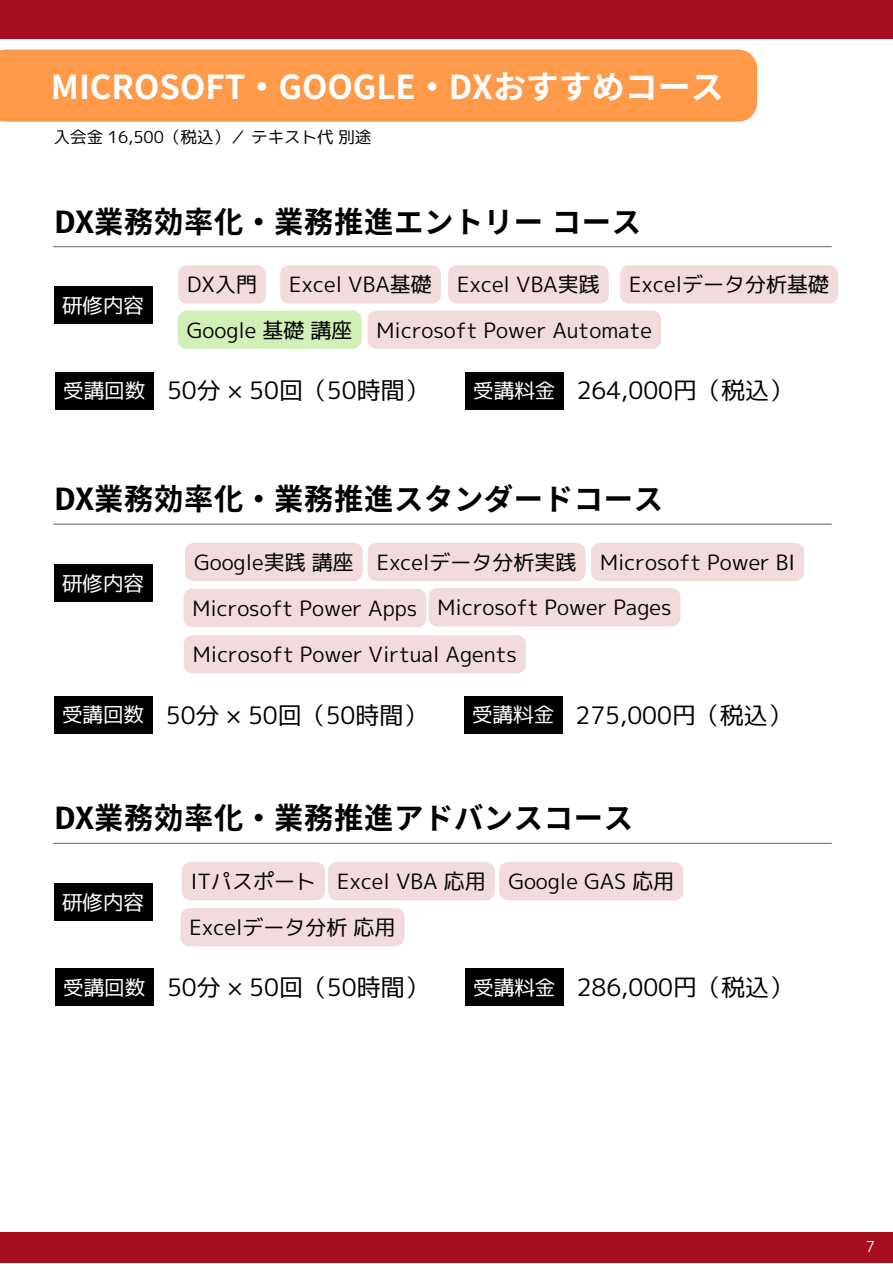
<style>
.page{position:relative;width:893px;height:1264px;background:#fff}
.page>*{position:absolute;margin:0;border:0;box-sizing:border-box;transform-origin:0 0}
.t1{font:700 33px "Noto Sans JP";color:#fff}
.t2{font:700 30px "Glow Sans J";color:#000}
.t3{font:24px "mplus 1 p regular";color:#000}
.t4{font:21px "mplus 1 p regular";color:#000}
.t5{font:20.55px "mplus 1 p regular";color:#fff}
.t6{font:16.5px "mplus 1 p regular";color:#000}
.t7{font:15px "mplus 1 p regular";color:#fff}
</style>
<div class="page">
<div style="left:0;top:1231px;width:892px;height:31px;background:#a60e20"></div>
<div style="left:0;top:0;width:892px;height:39px;background:#a60e20"></div>
<div style="left:0;top:50px;width:757px;height:72px;background:#ff9a4a"></div>
<hr style="left:53px;top:842px;width:778px;height:2px;background:#737373">
<div style="left:54px;top:883px;width:98px;height:37px;background:#000"></div>
<div style="left:55px;top:968px;width:98px;height:37px;background:#000"></div>
<div style="left:465px;top:968px;width:98px;height:37px;background:#000"></div>
<div style="left:180px;top:908px;width:224px;height:38px;background:#f1dbdd"></div>
<div style="left:182px;top:862px;width:501px;height:38px;background:#f1dbdd"></div>
<hr style="left:53px;top:523px;width:778px;height:1px;background:#737373">
<div style="left:54px;top:564px;width:98px;height:37px;background:#000"></div>
<div style="left:54px;top:696px;width:98px;height:37px;background:#000"></div>
<div style="left:464px;top:696px;width:98px;height:37px;background:#000"></div>
<div style="left:591px;top:543px;width:213px;height:38px;background:#f1dbdd"></div>
<div style="left:185px;top:543px;width:400px;height:38px;background:#f1dbdd"></div>
<div style="left:183px;top:588px;width:497px;height:39px;background:#f1dbdd"></div>
<div style="left:184px;top:635px;width:342px;height:38px;background:#f1dbdd"></div>
<hr style="left:53px;top:246px;width:778px;height:1px;background:#737373">
<div style="left:54px;top:287px;width:98px;height:37px;background:#000"></div>
<div style="left:55px;top:372px;width:98px;height:37px;background:#000"></div>
<div style="left:465px;top:372px;width:98px;height:37px;background:#000"></div>
<div style="left:280px;top:265px;width:161px;height:38px;background:#f1dbdd"></div>
<div style="left:178px;top:265px;width:88px;height:38px;background:#f1dbdd"></div>
<div style="left:367px;top:310px;width:294px;height:39px;background:#f1dbdd"></div>
<div style="left:620px;top:265px;width:218px;height:38px;background:#f1dbdd"></div>
<div style="left:448px;top:265px;width:160px;height:38px;background:#f1dbdd"></div>
<div style="left:178px;top:310px;width:183px;height:39px;background:#d0f0b8"></div>
<p class="t1" style="left:51px;top:60px;width:674px">MICROSOFT・GOOGLE・DXおすすめコース</p>
<p class="t6" style="left:54px;top:125px;width:319px">入会金 16,500（税込）／テキスト代別途</p>
<p class="t2" style="left:54px;top:198px;width:588px">DX業務効率化・ 業務推進エントリーコース</p>
<p class="t5" style="left:62px;top:291px;width:84px">研修内容</p>
<p class="t4" style="left:457px;top:270px;width:144px">Excel VBA実践</p>
<p class="t4" style="left:629px;top:270px;width:201px">Excelデータ分析基礎</p>
<p class="t4" style="left:187px;top:270px;width:71px">DX入門</p>
<p class="t4" style="left:289px;top:270px;width:144px">Excel VBA基礎</p>
<p class="t4" style="left:376px;top:315px;width:277px">Microsoft Power Automate</p>
<p class="t4" style="left:187px;top:315px;width:167px">Google 基礎講座</p>
<p class="t5" style="left:63px;top:376px;width:84px">受講回数</p>
<p class="t3" style="left:167px;top:373px;width:263px">50分 × 50回（50時間）</p>
<p class="t5" style="left:473px;top:376px;width:84px">受講料金</p>
<p class="t3" style="left:576px;top:373px;width:218px">264,000円（税込）</p>
<p class="t2" style="left:54px;top:475px;width:610px">DX業務効率化・ 業務推進スタンダードコース</p>
<p class="t5" style="left:62px;top:568px;width:84px">研修内容</p>
<p class="t4" style="left:376px;top:547px;width:201px">Excelデータ分析実践</p>
<p class="t4" style="left:192px;top:593px;width:226px">Microsoft Power Apps</p>
<p class="t4" style="left:193px;top:639px;width:325px">Microsoft Power Virtual Agents</p>
<p class="t4" style="left:194px;top:547px;width:161px">Google実践講座</p>
<p class="t4" style="left:600px;top:547px;width:196px">Microsoft Power BI</p>
<p class="t4" style="left:437px;top:592px;width:235px">Microsoft Power Pages</p>
<p class="t5" style="left:62px;top:700px;width:84px">受講回数</p>
<p class="t3" style="left:166px;top:697px;width:263px">50分 × 50回（50時間）</p>
<p class="t5" style="left:472px;top:700px;width:84px">受講料金</p>
<p class="t3" style="left:575px;top:697px;width:218px">275,000円（税込）</p>
<p class="t2" style="left:54px;top:794px;width:580px">DX業務効率化・ 業務推進アドバンスコース</p>
<p class="t5" style="left:62px;top:887px;width:84px">研修内容</p>
<p class="t4" style="left:191px;top:866px;width:127px">ITパスポート</p>
<p class="t4" style="left:189px;top:912px;width:207px">Excelデータ分析応用</p>
<p class="t4" style="left:337px;top:866px;width:150px">Excel VBA 応用</p>
<p class="t4" style="left:508px;top:866px;width:167px">Google GAS 応用</p>
<p class="t5" style="left:63px;top:972px;width:84px">受講回数</p>
<p class="t3" style="left:167px;top:970px;width:263px">50分 × 50回（50時間）</p>
<p class="t5" style="left:473px;top:972px;width:84px">受講料金</p>
<p class="t3" style="left:576px;top:970px;width:218px">286,000円（税込）</p>
<p class="t7" style="left:865px;top:1235px;width:11px">7</p>
</div>
